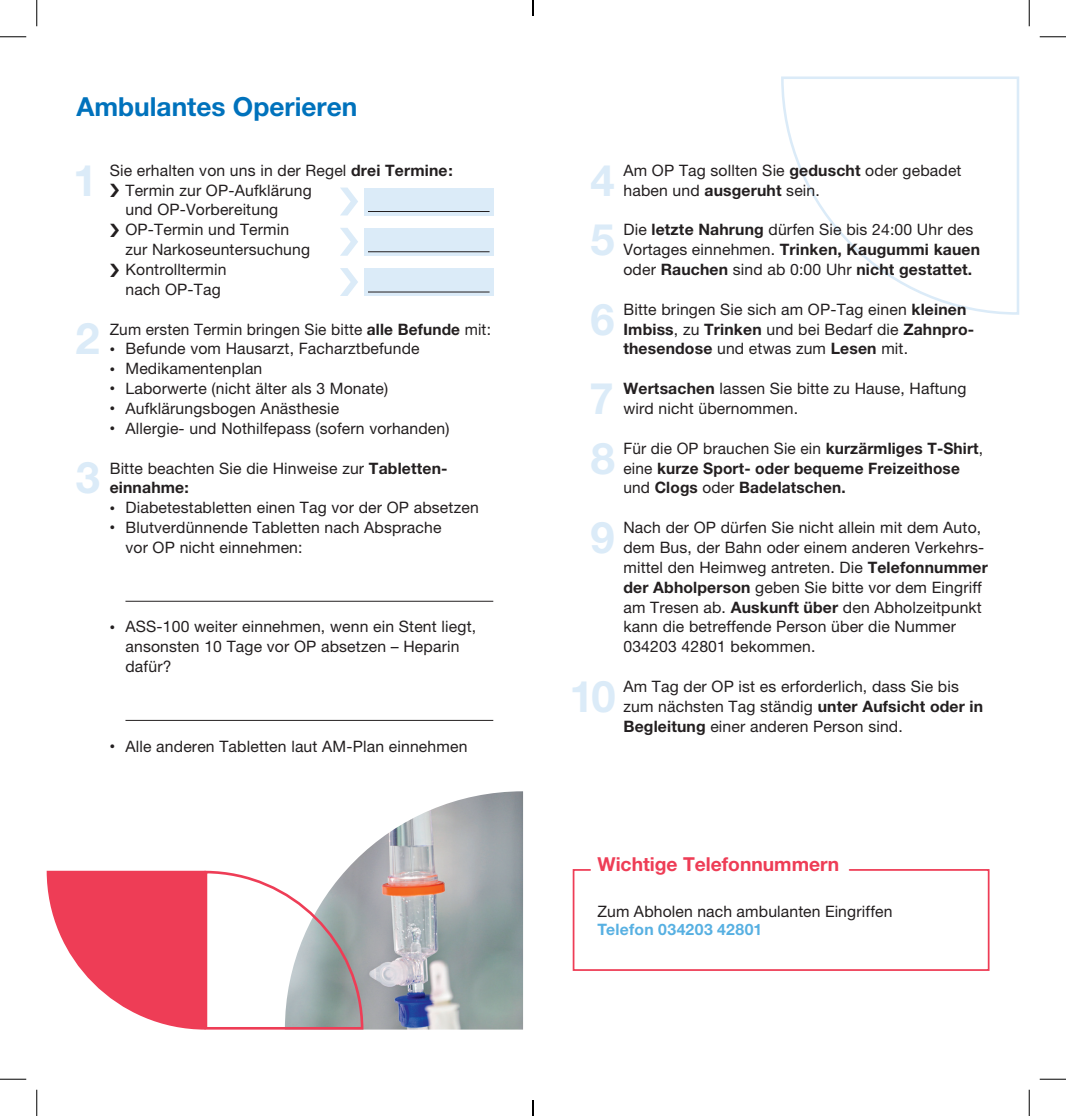
<style>
.page{position:relative;width:1066px;height:1116px;background:#fff}
.page>*{position:absolute;margin:0;border:0;box-sizing:border-box;transform-origin:0 0}
.t1{font:700 43.57px "Helvetica Neue LT Pro";color:#dbebf8}
.t2{font:700 26.25px "Helvetica Neue LT Pro";color:#0072bc}
.t3{font:700 19.25px "Helvetica Neue LT Pro";color:#ee3d56}
.t4{font:15.75px/19.8px "Helvetica Neue LT Pro";letter-spacing:.01em;color:#231f20}
.t5{font:700 15.75px/19.8px "Helvetica Neue LT Pro";letter-spacing:.01em;color:#231f20}
.t6{font:700 15.75px "Helvetica Neue LT Pro";letter-spacing:.02em;color:#57b0e2}
.s1{font-weight:700}
.s2{font-weight:900}
.s3{font-weight:400}
</style>
<div class="page">
<svg style="left:781px;top:76px;width:238px;height:239px"></svg>
<hr style="left:125px;top:601px;width:368px;height:1px;background:#231f20">
<hr style="left:125px;top:720px;width:368px;height:1px;background:#231f20">
<img style="left:347px;top:791px;width:176px;height:238px">
<svg style="left:47px;top:869px;width:318px;height:161px"></svg>
<svg style="left:572px;top:869px;width:418px;height:102px"></svg>
<svg style="left:340px;top:187px;width:18px;height:28px"></svg>
<div style="left:364px;top:187px;width:129px;height:28px;background:#dbebf8"></div>
<hr style="left:368px;top:211px;width:121px;height:1px;background:#231f20">
<svg style="left:340px;top:228px;width:18px;height:28px"></svg>
<div style="left:364px;top:228px;width:129px;height:28px;background:#dbebf8"></div>
<hr style="left:368px;top:251px;width:121px;height:1px;background:#231f20">
<svg style="left:340px;top:268px;width:18px;height:28px"></svg>
<div style="left:364px;top:268px;width:129px;height:28px;background:#dbebf8"></div>
<hr style="left:368px;top:292px;width:121px;height:1px;background:#231f20">
<svg style="left:0;top:36px;width:26px;height:1px"></svg>
<svg style="left:1039px;top:36px;width:27px;height:1px"></svg>
<svg style="left:0;top:1078px;width:26px;height:1px"></svg>
<svg style="left:1039px;top:1078px;width:27px;height:1px"></svg>
<svg style="left:36px;top:0;width:1px;height:26px"></svg>
<svg style="left:36px;top:1089px;width:1px;height:26px"></svg>
<svg style="left:1029px;top:0;width:1px;height:26px"></svg>
<svg style="left:1029px;top:1089px;width:1px;height:26px"></svg>
<svg style="left:532px;top:0;width:2px;height:16px"></svg>
<svg style="left:532px;top:1100px;width:2px;height:15px"></svg>
<h2 class="t2" style="left:76px;top:91px;width:282px">Ambulantes Operieren</h2>
<h1 class="t1" style="left:73px;top:153px;width:26px">1</h1>
<p class="t4" style="left:125px;top:160px;width:329px;text-indent:-16px">Sie erhalten von uns in der Regel <span class="s1">drei Termine:<br></span>Termin zur OP-Aufklärung<br>und OP-Vorbereitung<br>OP-Termin und Termin<br>zur Narkoseuntersuchung<br>Kontrolltermin<br>nach OP-Tag</p>
<h1 class="t1" style="left:76px;top:312px;width:26px">2</h1>
<p class="t4" style="left:110px;top:319px;width:383px">Zum ersten Termin bringen Sie bitte <span class="s1">alle Befunde</span> mit: <span class="s2">∙</span> Befunde vom Hausarzt, Facharztbefunde<br><span class="s2">∙</span> Medikamentenplan<br><span class="s2">∙</span> Laborwerte (nicht älter als 3 Monate)<br><span class="s2">∙</span> Aufklärungsbogen Anästhesie<br><span class="s2">∙</span> Allergie- und Nothilfepass (sofern vorhanden)</p>
<h1 class="t1" style="left:76px;top:451px;width:26px">3</h1>
<p class="t4" style="left:110px;top:458px;width:339px">Bitte beachten Sie die Hinweise zur <span class="s1">Tabletten-</span></p>
<p class="t5" style="left:110px;top:477px;width:81px">einnahme:</p>
<p class="t4" style="left:110px;top:497px;width:370px"><span class="s2">∙</span> Diabetestabletten einen Tag vor der OP absetzen</p>
<p class="t4" style="left:110px;top:517px;width:333px"><span class="s2">∙</span> Blutverdünnende Tabletten nach Absprache</p>
<p class="t4" style="left:125px;top:537px;width:179px">vor OP nicht einnehmen:</p>
<p class="t4" style="left:125px;top:616px;width:352px;text-indent:-16px"><span class="s2">∙</span> ASS-100 weiter einnehmen, wenn ein Stent liegt, ansonsten 10 Tage vor OP absetzen – Heparin dafür?</p>
<p class="t4" style="left:110px;top:735px;width:359px"><span class="s2">∙</span> Alle anderen Tabletten laut AM-Plan einnehmen</p>
<h1 class="t1" style="left:590px;top:153px;width:26px">4</h1>
<p class="t4" style="left:623px;top:160px;width:340px">Am OP Tag sollten Sie <span class="s1">geduscht</span> oder gebadet haben und <span class="s1">ausgeruht</span> sein.</p>
<h1 class="t1" style="left:590px;top:213px;width:26px">5</h1>
<p class="t4" style="left:623px;top:219px;width:358px">Die <span class="s1">letzte Nahrung</span> dürfen Sie bis 24:00 Uhr des<br>Vortages einnehmen. <span class="s1">Trinken, Kaugummi kauen </span>oder <span class="s1">Rauchen</span> sind ab 0:00 Uhr <span class="s1">nicht gestattet.</span></p>
<h1 class="t1" style="left:590px;top:292px;width:26px">6</h1>
<p class="t4" style="left:623px;top:299px;width:352px">Bitte bringen Sie sich am OP-Tag einen <span class="s1">kleinen<br>Imbiss</span>, zu <span class="s1">Trinken</span> und bei Bedarf die <span class="s1">Zahnpro&shy;thesendose</span> und etwas zum <span class="s1">Lesen</span> mit.</p>
<h1 class="t1" style="left:589px;top:371px;width:26px">7</h1>
<p class="t4" style="left:623px;top:378px;width:344px"><span class="s1">Wertsachen</span> lassen Sie bitte zu Hause, Haftung wird nicht übernommen.</p>
<h1 class="t1" style="left:591px;top:431px;width:26px">8</h1>
<p class="t5" style="left:623px;top:438px;width:361px"><span class="s3">Für die OP brauchen Sie ein</span> kurzärmliges T-Shirt<span class="s3">, eine</span> kurze Sport- oder bequeme Freizeithose <span class="s3">und</span> Clogs <span class="s3">oder</span> Badelatschen.</p>
<h1 class="t1" style="left:590px;top:510px;width:26px">9</h1>
<p class="t4" style="left:623px;top:517px;width:366px">Nach der OP dürfen Sie nicht allein mit dem Auto, dem Bus, der Bahn oder einem anderen Verkehrs&shy;mittel den Heimweg antreten. Die <span class="s1">Telefonnummer der Abholperson</span> geben Sie bitte vor dem Eingriff am Tresen ab. <span class="s1">Auskunft über</span> den Abholzeitpunkt kann die betreffende Person über die Nummer 034203 42801 bekommen.</p>
<h1 class="t1" style="left:569px;top:669px;width:48px">10</h1>
<p class="t4" style="left:623px;top:676px;width:361px">Am Tag der OP ist es erforderlich, dass Sie bis zum nächsten Tag ständig <span class="s1">unter Aufsicht oder in<br>Begleitung</span> einer anderen Person sind.</p>
<p class="t3" style="left:597px;top:851px;width:243px">Wichtige Telefonnummern</p>
<p class="t4" style="left:597px;top:901px;width:297px">Zum Abholen nach ambulanten Eingriffen</p>
<p class="t6" style="left:597px;top:919px;width:166px">Telefon 034203 42801</p>
</div>
